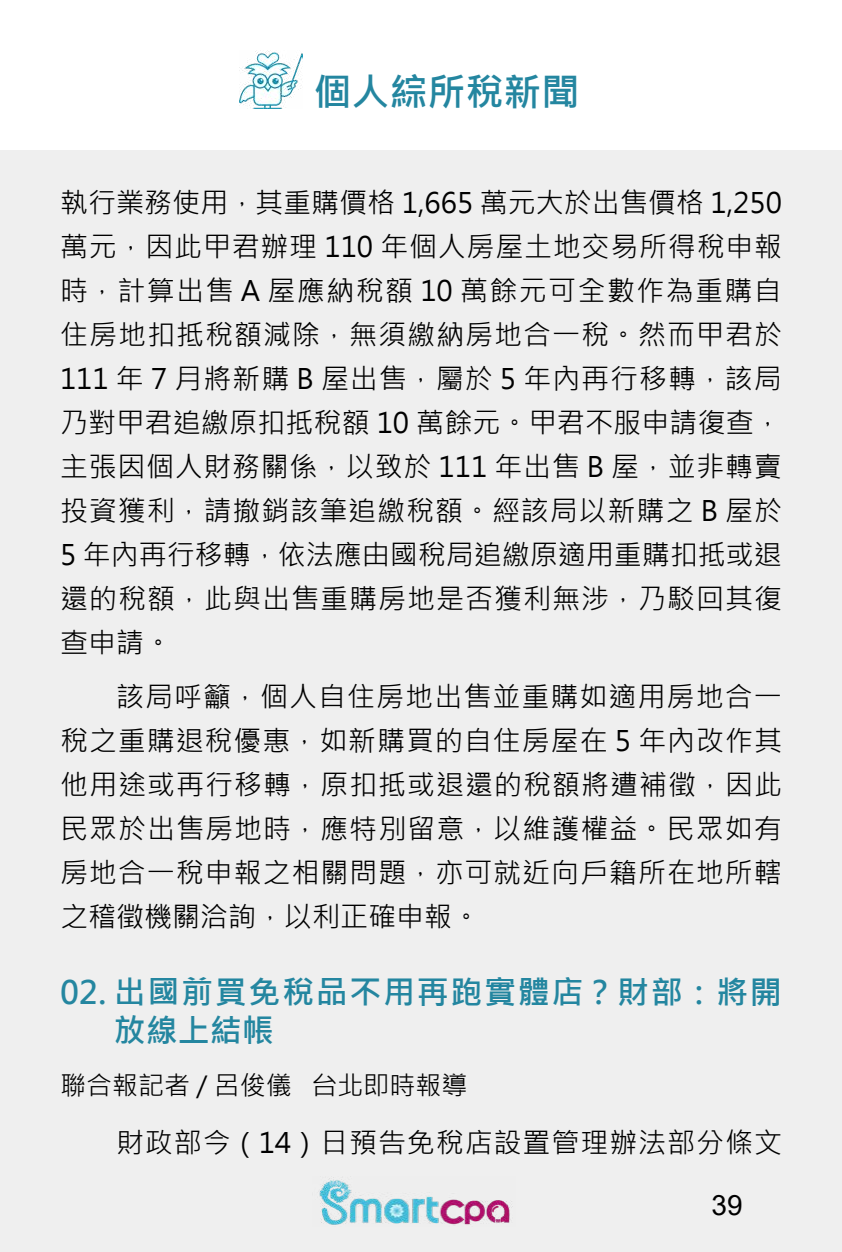
<style>
.page{position:relative;width:842px;height:1252px;background:#fff}
.page>*{position:absolute;margin:0;border:0;box-sizing:border-box;transform-origin:0 0}
.t1{font:700 38px "Microsoft Jheng Hei";color:#2486a0}
.t2{font:700 32px/38px "Microsoft Jheng Hei";letter-spacing:.05em;color:#2486a0}
.t3{font:28px/44px "Microsoft Jheng Hei";letter-spacing:.035em;color:#000;text-align:justify}
.t4{font:28px "Arial";color:#000}
.t5{font:26px "Microsoft Jheng Hei";color:#000}
</style>
<div class="page">
<div style="left:0;top:150px;width:842px;height:1102px;background:#efefef"></div>
<img style="left:319px;top:1177px;width:194px;height:48px">
<img style="left:239px;top:50px;width:64px;height:58px">
<h1 class="t1" style="left:314px;top:68px;width:267px">個人綜所稅新聞</h1>
<p class="t3" style="left:60px;top:181px;width:724px">執行業務使用，其重購價格 1,665 萬元大於出售價格 1,250萬元，因此甲君辦理 110 年個人房屋土地交易所得稅申報時，計算出售 A 屋應納稅額 10 萬餘元可全數作為重購自住房地扣抵稅額減除，無須繳納房地合一稅。然而甲君於111 年 7 月將新購 B 屋出售，屬於 5 年內再行移轉，該局乃對甲君追繳原扣抵稅額 10 萬餘元。甲君不服申請復查，主張因個人財務關係，以致於 111 年出售 B 屋，並非轉賣投資獲利，請撤銷該筆追繳稅額。經該局以新購之 B 屋於5 年內再行移轉，依法應由國稅局追繳原適用重購扣抵或退還的稅額，此與出售重購房地是否獲利無涉，乃駁回其復查申請。</p>
<p class="t3" style="left:60px;top:675px;width:724px;text-indent:56px">該局呼籲，個人自住房地出售並重購如適用房地合一稅之重購退稅優惠，如新購買的自住房屋在 5 年內改作其他用途或再行移轉，原扣抵或退還的稅額將遭補徵，因此民眾於出售房地時，應特別留意，以維護權益。民眾如有房地合一稅申報之相關問題，亦可就近向戶籍所在地所轄之稽徵機關洽詢，以利正確申報。</p>
<p class="t2" style="left:114px;top:974px;width:670px;text-indent:-54px">02. 出國前買免稅品不用再跑實體店？財部：將開放線上結帳</p>
<p class="t5" style="left:60px;top:1069px;width:409px">聯合報記者 / 呂俊儀 台北即時報導</p>
<p class="t3" style="left:116px;top:1121px;width:668px">財政部今（14）日預告免稅店設置管理辦法部分條文</p>
<p class="t4" style="left:712px;top:1186px;width:33px">39</p>
</div>
